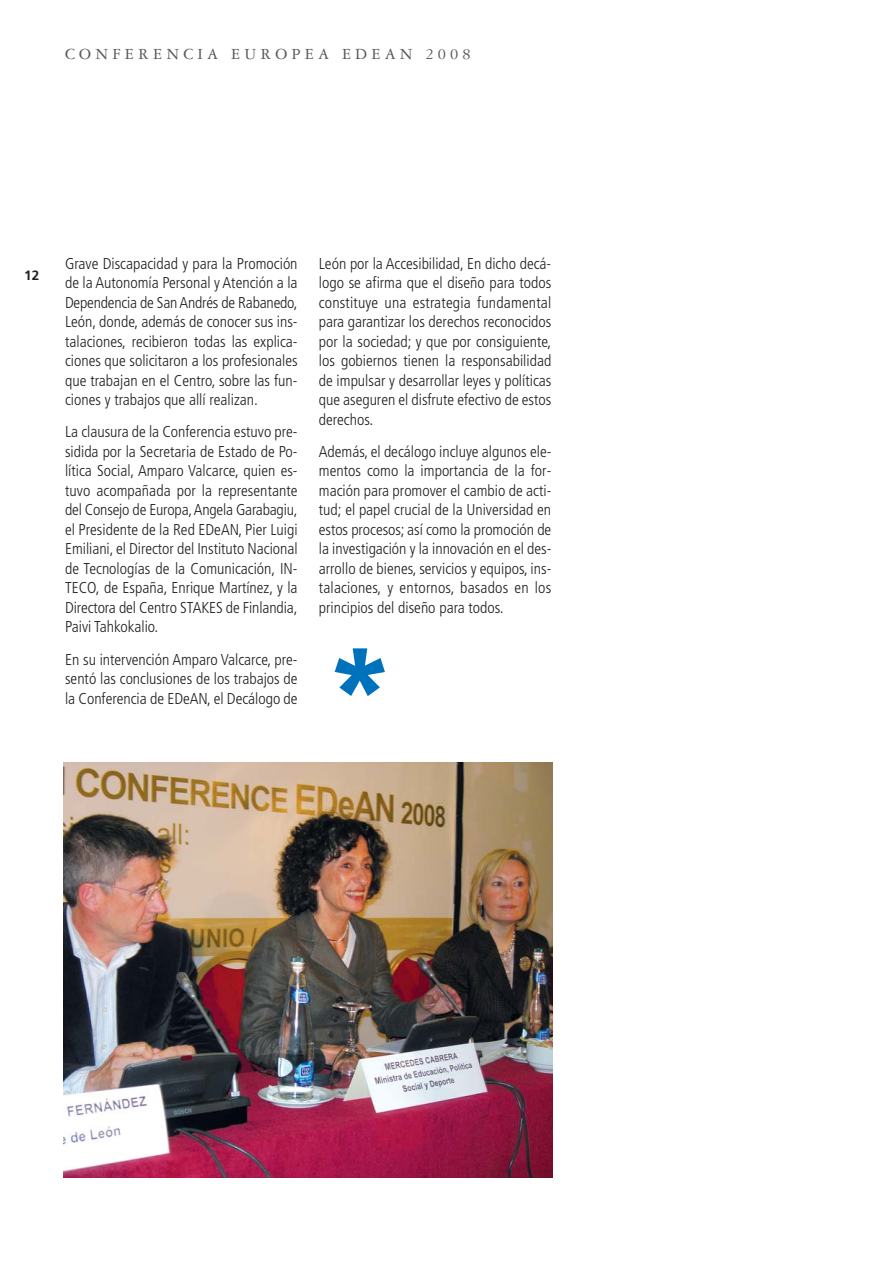
<style>
.page{position:relative;width:893px;height:1263px;background:#fff}
.page>*{position:absolute;margin:0;border:0;box-sizing:border-box;transform-origin:0 0}
.t1{font:900 120px "Frutiger";color:#0071bb}
.t2{font:16.5px "Garamond Three";letter-spacing:.25em;color:#58595b}
.t3{font:300 condensed 15.75px/19.5px "Frutiger";color:#231f20;text-align:justify}
.t4{font:700 13.5px "Frutiger";color:#231f20}
</style>
<div class="page">
<img style="left:64px;top:763px;width:489px;height:415px">
<p class="t2" style="left:65px;top:48px;width:407px">CONFERENCIA EUROPEA EDEAN 2008</p>
<p class="t4" style="left:24px;top:270px;width:17px">12</p>
<p class="t3" style="left:65px;top:255px;width:234px">Grave Discapacidad y para la Promoción de la Autonomía Personal y Atención a la Dependencia de San Andrés de Rabanedo, León, donde, además de conocer sus ins&shy;talaciones, recibieron todas las explica&shy;ciones que solicitaron a los profesionales que trabajan en el Centro, sobre las fun&shy;ciones y trabajos que allí realizan.</p>
<p class="t3" style="left:65px;top:423px;width:234px">La clausura de la Conferencia estuvo pre&shy;sidida por la Secretaria de Estado de Po&shy;lítica Social, Amparo Valcarce, quien es&shy;tuvo acompañada por la representante del Consejo de Europa, Angela Garabagiu, el Presidente de la Red EDeAN, Pier Luigi Emiliani, el Director del Instituto Nacional de Tecnologías de la Comunicación, IN-TECO, de España, Enrique Martínez, y la Directora del Centro STAKES de Finlandia, Paivi Tahkokalio.</p>
<p class="t3" style="left:65px;top:651px;width:234px">En su intervención Amparo Valcarce, pre&shy;sentó las conclusiones de los trabajos de la Conferencia de EDeAN, el Decálogo de</p>
<p class="t3" style="left:319px;top:255px;width:234px">León por la Accesibilidad, En dicho decá&shy;logo se afirma que el diseño para todos constituye una estrategia fundamental para garantizar los derechos reconocidos por la sociedad; y que por consiguiente, los gobiernos tienen la responsabilidad de impulsar y desarrollar leyes y políticas que aseguren el disfrute efectivo de estos derechos.</p>
<p class="t3" style="left:319px;top:443px;width:234px">Además, el decálogo incluye algunos ele&shy;mentos como la importancia de la for&shy;mación para promover el cambio de acti&shy;tud; el papel crucial de la Universidad en estos procesos; así como la promoción de la investigación y la innovación en el des&shy;arrollo de bienes, servicios y equipos, ins&shy;talaciones, y entornos, basados en los principios del diseño para todos.</p>
<h1 class="t1" style="left:323px;top:642px;width:75px">*</h1>
</div>
